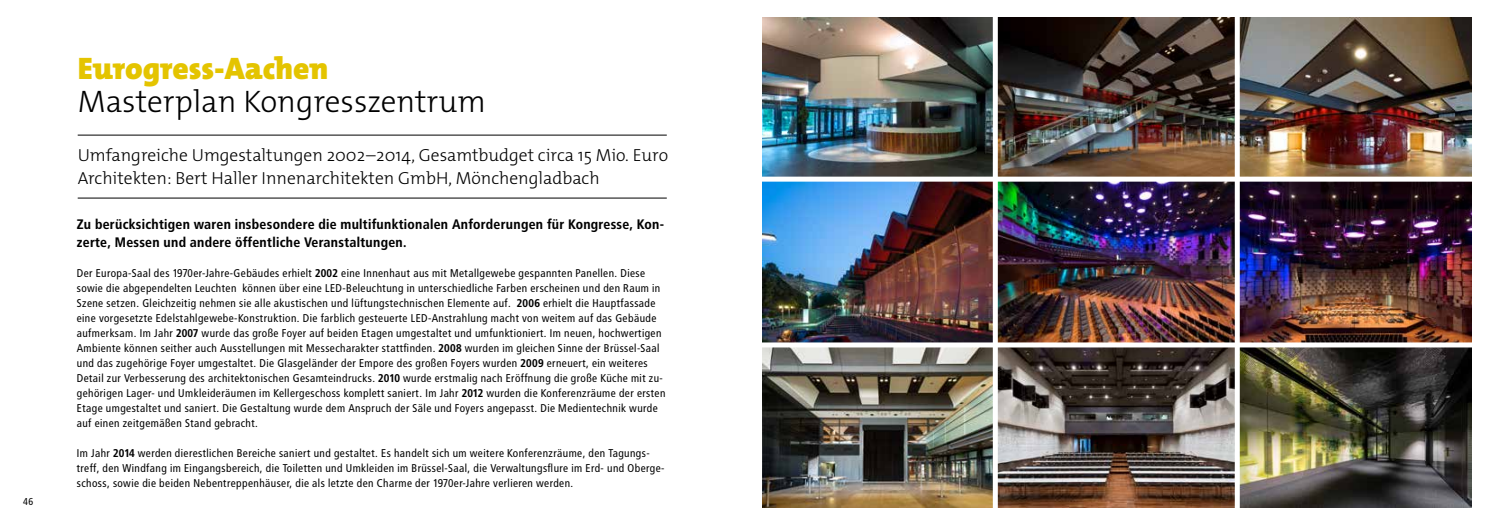
<style>
.page{position:relative;width:1489px;height:525px;background:#fff}
.page>*{position:absolute;margin:0;border:0;box-sizing:border-box;transform-origin:0 0}
.t1{font:300 31.25px "The Mix Os F";color:#000}
.t2{font:900 31.25px "The Mix Os F";color:#e4c400}
.t3{font:300 17.5px/22.5px "The Mix Os F";color:#000}
.t4{font:700 13.75px/17.5px "Transit";color:#000}
.t5{font:11.25px/15px "Transit";color:#000}
.t6{font:10px "Transit";color:#000}
.s1{font-weight:700}
</style>
<div class="page">
<img style="left:762px;top:18px;width:472px;height:158px">
<img style="left:1239px;top:18px;width:231px;height:158px">
<img style="left:762px;top:181px;width:472px;height:161px">
<img style="left:1239px;top:181px;width:231px;height:161px">
<img style="left:762px;top:347px;width:230px;height:160px">
<img style="left:997px;top:347px;width:237px;height:160px">
<img style="left:1239px;top:347px;width:231px;height:160px">
<hr style="left:78px;top:135px;width:588px;height:1px;background:#000">
<hr style="left:78px;top:198px;width:588px;height:1px;background:#000">
<div style="left:992px;top:4px;width:5px;height:520px;background:#fff"></div>
<p class="t6" style="left:23px;top:495px;width:12px">46</p>
<h1 class="t2" style="left:78px;top:48px;width:252px">Eurogress-Aachen</h1>
<h1 class="t1" style="left:78px;top:81px;width:410px">Masterplan Kongresszentrum</h1>
<h2 class="t3" style="left:78px;top:144px;width:592px">Umfangreiche Umgestaltungen 2002–2014, Gesamtbudget circa 15 Mio. Euro<br>Architekten: Bert Haller Innenarchitekten GmbH, Mönchengladbach</h2>
<p class="t4" style="left:77px;top:216px;width:589px">Zu berücksichtigen waren insbesondere die multifunktionalen Anforderungen für Kongresse, Kon&shy;zerte, Messen und andere öffentliche Veranstaltungen.</p>
<p class="t5" style="left:77px;top:265px;width:590px">Der Europa-Saal des 1970er-Jahre-Gebäudes erhielt <span class="s1">2002</span> eine Innenhaut aus mit Metallgewebe gespannten Panellen. Diese sowie die abgependelten Leuchten können über eine LED-Beleuchtung in unterschiedliche Farben erscheinen und den Raum in Szene setzen. Gleichzeitig nehmen sie alle akustischen und lüftungstechnischen Elemente auf. <span class="s1">2006</span> erhielt die Hauptfassade eine vorgesetzte Edelstahlgewebe-Konstruktion. Die farblich gesteuerte LED-Anstrahlung macht von weitem auf das Gebäude aufmerksam. Im Jahr <span class="s1">2007</span> wurde das große Foyer auf beiden Etagen umgestaltet und umfunktioniert. Im neuen, hochwertigen Ambiente können seither auch Ausstellungen mit Messecharakter stattfinden. <span class="s1">2008</span> wurden im gleichen Sinne der Brüssel-Saal und das zugehörige Foyer umgestaltet. Die Glasgeländer der Empore des großen Foyers wurden <span class="s1">2009</span> erneuert, ein weiteres Detail zur Verbesserung des architektonischen Gesamteindrucks. <span class="s1">2010</span> wurde erstmalig nach Eröffnung die große Küche mit zu&shy;gehörigen Lager- und Umkleideräumen im Kellergeschoss komplett saniert. Im Jahr <span class="s1">2012</span> wurden die Konferenzräume der ersten Etage umgestaltet und saniert. Die Gestaltung wurde dem Anspruch der Säle und Foyers angepasst. Die Medientechnik wurde auf einen zeitgemäßen Stand gebracht.</p>
<p class="t5" style="left:77px;top:445px;width:589px">Im Jahr <span class="s1">2014</span> werden dierestlichen Bereiche saniert und gestaltet. Es handelt sich um weitere Konferenzräume, den Tagungs&shy;treff, den Windfang im Eingangsbereich, die Toiletten und Umkleiden im Brüssel-Saal, die Verwaltungsflure im Erd- und Oberge&shy;schoss, sowie die beiden Nebentreppenhäuser, die als letzte den Charme der 1970er-Jahre verlieren werden.</p>
</div>
